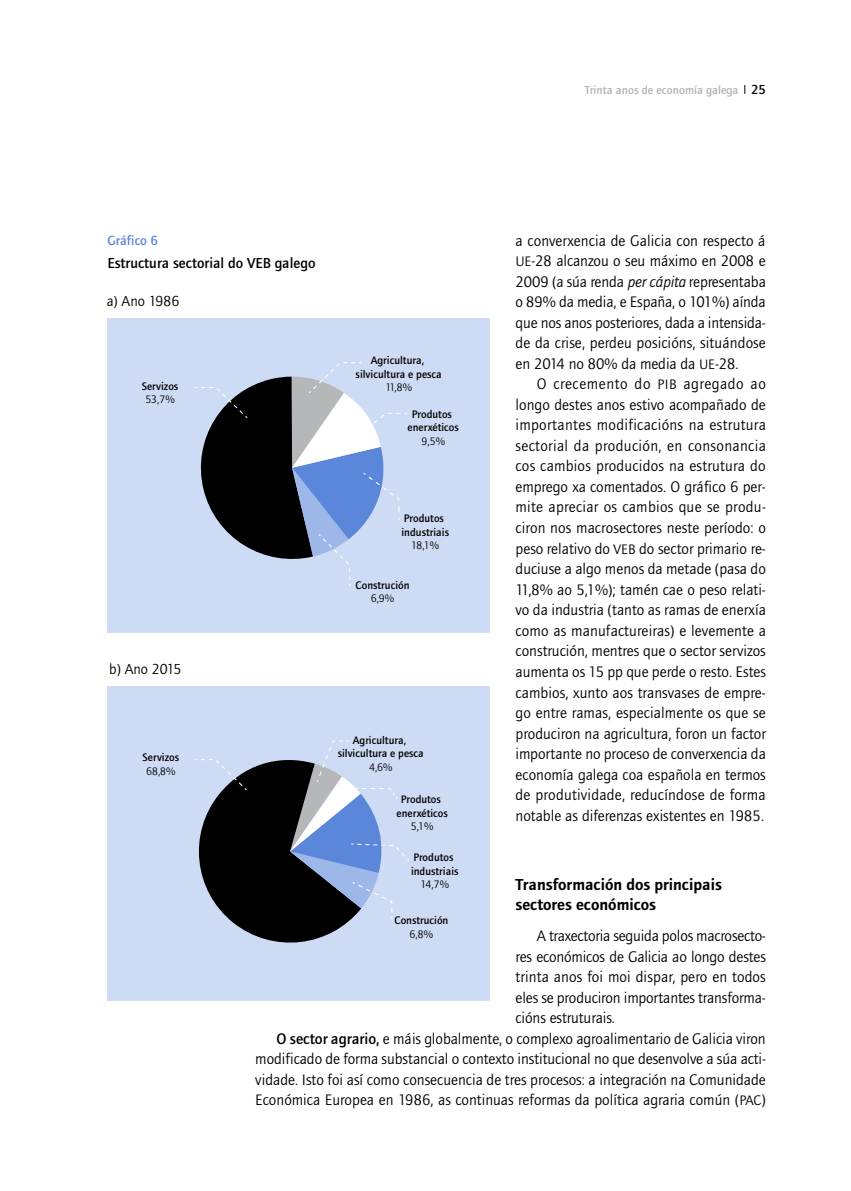
<style>
.page{position:relative;width:851px;height:1191px;background:#fff}
.page>*{position:absolute;margin:0;border:0;box-sizing:border-box;transform-origin:0 0}
.t1{font:600 16.5px/20.4px "Foundry Journal";color:#000}
.t2{font:15.75px/20.5px "Foundry Journal";letter-spacing:-.005em;color:#000;text-align:justify}
.t3{font:500 15px "Foundry Journal";color:#000}
.t4{font:15px "Foundry Journal";color:#000}
.t5{font:500 13.65px "Foundry Journal";color:#5b87da}
.t6{font:500 12px "Foundry Journal";color:#b1b2b3}
.t7{font:500 11.25px/13.5px "Foundry Journal";color:#000;text-align:center}
.t8{font:11.25px "Foundry Journal";letter-spacing:-.07em;color:#000}
.s1{font-size:13.5px;color:#000}
.s2{font-size:14.25px}
.s3{font-style:italic}
.s4{font-weight:500}
</style>
<div class="page">
<div style="left:107px;top:318px;width:383px;height:315px;background:#cedbf4"></div>
<div style="left:107px;top:686px;width:383px;height:315px;background:#cedbf4"></div>
<svg style="left:195px;top:362px;width:212px;height:224px"></svg>
<svg style="left:194px;top:740px;width:215px;height:203px"></svg>
<p class="t5" style="left:107px;top:233px;width:52px">Gráfico 6</p>
<p class="t3" style="left:107px;top:254px;width:210px">Estructura sectorial do VEB galego</p>
<p class="t4" style="left:107px;top:292px;width:74px">a) Ano 1986</p>
<p class="t7" style="left:142px;top:379px;width:38px">Servizos</p>
<p class="t8" style="left:145px;top:393px;width:31px">53,7%</p>
<p class="t7" style="left:355px;top:354px;width:88px">Agricultura, silvicultura e pesca</p>
<p class="t8" style="left:385px;top:381px;width:28px">11,8%</p>
<p class="t7" style="left:407px;top:407px;width:53px">Produtos enerxéticos</p>
<p class="t8" style="left:421px;top:434px;width:25px">9,5%</p>
<p class="t4" style="left:109px;top:661px;width:74px">b) Ano 2015</p>
<p class="t7" style="left:142px;top:751px;width:38px">Servizos</p>
<p class="t8" style="left:146px;top:765px;width:31px">68,8%</p>
<p class="t7" style="left:401px;top:511px;width:49px;text-align:left">Produtos industriais</p>
<p class="t8" style="left:411px;top:539px;width:29px">18,1%</p>
<p class="t7" style="left:355px;top:578px;width:56px">Construción</p>
<p class="t8" style="left:370px;top:592px;width:25px">6,9%</p>
<p class="t7" style="left:337px;top:733px;width:88px">Agricultura, silvicultura e pesca</p>
<p class="t8" style="left:369px;top:761px;width:25px">4,6%</p>
<p class="t7" style="left:396px;top:792px;width:53px">Produtos enerxéticos</p>
<p class="t8" style="left:411px;top:820px;width:24px">5,1%</p>
<p class="t6" style="left:584px;top:83px;width:183px">Trinta anos de economía galega <span class="s1">25</span></p>
<p class="t2" style="left:515px;top:231px;width:252px">a converxencia de Galicia con respecto á <span class="s2">UE</span>‑28 alcanzou o seu máximo en 2008 e 2009 (a súa renda <span class="s3">per cápita</span> representaba o 89% da media, e España, o 101%) aínda que nos anos posteriores, dada a intensida&shy;de da crise, perdeu posicións, situándose en 2014 no 80% da media da <span class="s2">UE</span>‑28.</p>
<p class="t2" style="left:515px;top:374px;width:252px;text-indent:21px">O crecemento do <span class="s2">PIB</span> agregado ao longo destes anos estivo acompañado de importantes modificacións na estrutura sectorial da produción, en consonancia cos cambios producidos na estrutura do emprego xa comentados. O gráfico 6 per&shy;mite apreciar os cambios que se produ&shy;ciron nos macrosectores neste período: o peso relativo do <span class="s2">VEB</span> do sector primario re&shy;duciuse a algo menos da metade (pasa do 11,8% ao 5,1%); tamén cae o peso relati&shy;vo da industria (tanto as ramas de enerxía como as manufactureiras) e levemente a construción, mentres que o sector servizos aumenta os 15 pp que perde o resto. Estes cambios, xunto aos transvases de empre&shy;go entre ramas, especialmente os que se produciron na agricultura, foron un factor importante no proceso de converxencia da economía galega coa española en termos de produtividade, reducíndose de forma notable as diferenzas existentes en 1985.</p>
<p class="t7" style="left:411px;top:851px;width:49px;text-align:left">Produtos industriais</p>
<p class="t8" style="left:420px;top:878px;width:30px">14,7%</p>
<p class="t1" style="left:515px;top:874px;width:208px">Transformación dos principais sectores económicos</p>
<p class="t2" style="left:536px;top:926px;width:230px">A traxectoria seguida polos macrosecto-</p>
<p class="t2" style="left:515px;top:946px;width:252px">res económicos de Galicia ao longo destes</p>
<p class="t2" style="left:515px;top:967px;width:252px">trinta anos foi moi dispar, pero en todos</p>
<p class="t2" style="left:515px;top:987px;width:252px">eles se produciron importantes transforma-</p>
<p class="t2" style="left:515px;top:1008px;width:101px">cións estruturais.</p>
<p class="t2" style="left:276px;top:1028px;width:490px"><span class="s4">O sector agrario,</span> e máis globalmente, o complexo agroalimentario de Galicia viron</p>
<p class="t2" style="left:255px;top:1049px;width:512px">modificado de forma substancial o contexto institucional no que desenvolve a súa acti-</p>
<p class="t2" style="left:255px;top:1069px;width:512px">vidade. Isto foi así como consecuencia de tres procesos: a integración na Comunidade</p>
<p class="t2" style="left:255px;top:1090px;width:512px">Económica Europea en 1986, as continuas reformas da política agraria común (<span class="s2">PAC</span>)</p>
<p class="t7" style="left:394px;top:913px;width:56px">Construción</p>
<p class="t8" style="left:409px;top:927px;width:25px">6,8%</p>
</div>
